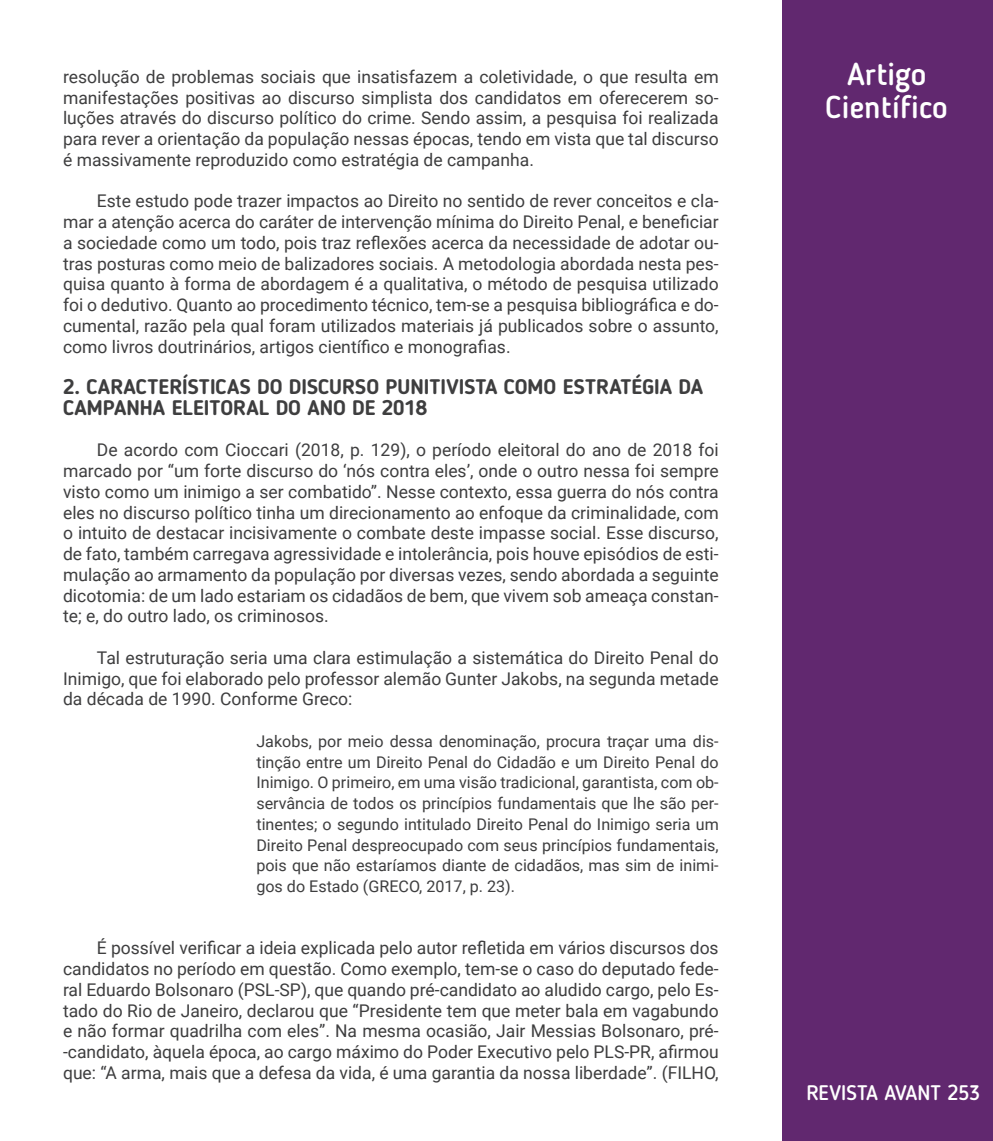
<style>
.page{position:relative;width:993px;height:1141px;background:#fff}
.page>*{position:absolute;margin:0;border:0;box-sizing:border-box;transform-origin:0 0}
.modalidade{font:500 31.5px "Blogger Sans";color:#fff}
.RB{font:700 21px/20.8px "Blogger Sans";color:#3e3e3f}
.t1{font:500 21px "Blogger Sans";color:#fff}
.texto{font:17.5px/20.8px "Roboto";color:#3e3e3f;text-align:justify}
.Citação{font:16.1px/20.8px "Roboto";color:#3e3e3f;text-align:justify}
</style>
<div class="page">
<div style="left:782px;top:0;width:210px;height:1141px;background:#61286f"></div>
<p class="texto" style="left:63px;top:66px;width:657px">resolução de problemas sociais que insatisfazem a coletividade, o que resulta em manifestações positivas ao discurso simplista dos candidatos em oferecerem so&shy;luções através do discurso político do crime. Sendo assim, a pesquisa foi realizada para rever a orientação da população nessas épocas, tendo em vista que tal discurso é massivamente reproduzido como estratégia de campanha.</p>
<p class="texto" style="left:63px;top:190px;width:657px;text-indent:34px">Este estudo pode trazer impactos ao Direito no sentido de rever conceitos e cla&shy;mar a atenção acerca do caráter de intervenção mínima do Direito Penal, e beneficiar a sociedade como um todo, pois traz reflexões acerca da necessidade de adotar ou&shy;tras posturas como meio de balizadores sociais. A metodologia abordada nesta pes&shy;quisa quanto à forma de abordagem é a qualitativa, o método de pesquisa utilizado foi o dedutivo. Quanto ao procedimento técnico, tem-se a pesquisa bibliográfica e do&shy;cumental, razão pela qual foram utilizados materiais já publicados sobre o assunto, como livros doutrinários, artigos científico e monografias.</p>
<p class="RB" style="left:63px;top:376px;width:641px">2. CARACTERÍSTICAS DO DISCURSO PUNITIVISTA COMO ESTRATÉGIA DA<br>CAMPANHA ELEITORAL DO ANO DE 2018</p>
<p class="texto" style="left:63px;top:439px;width:657px;text-indent:34px">De acordo com Cioccari (2018, p. 129), o período eleitoral do ano de 2018 foi marcado por “um forte discurso do ‘nós contra eles’, onde o outro nessa foi sempre visto como um inimigo a ser combatido”. Nesse contexto, essa guerra do nós contra eles no discurso político tinha um direcionamento ao enfoque da criminalidade, com o intuito de destacar incisivamente o combate deste impasse social. Esse discurso, de fato, também carregava agressividade e intolerância, pois houve episódios de esti&shy;mulação ao armamento da população por diversas vezes, sendo abordada a seguinte dicotomia: de um lado estariam os cidadãos de bem, que vivem sob ameaça constan&shy;te; e, do outro lado, os criminosos.</p>
<p class="texto" style="left:63px;top:647px;width:657px;text-indent:34px">Tal estruturação seria uma clara estimulação a sistemática do Direito Penal do Inimigo, que foi elaborado pelo professor alemão Gunter Jakobs, na segunda metade da década de 1990. Conforme Greco:</p>
<p class="Citação" style="left:256px;top:730px;width:463px">Jakobs, por meio dessa denominação, procura traçar uma dis&shy;tinção entre um Direito Penal do Cidadão e um Direito Penal do Inimigo. O primeiro, em uma visão tradicional, garantista, com ob&shy;servância de todos os princípios fundamentais que lhe são per&shy;tinentes; o segundo intitulado Direito Penal do Inimigo seria um Direito Penal despreocupado com seus princípios fundamentais, pois que não estaríamos diante de cidadãos, mas sim de inimi&shy;gos do Estado (GRECO, 2017, p. 23).</p>
<p class="texto" style="left:63px;top:937px;width:657px;text-indent:34px">É possível verificar a ideia explicada pelo autor refletida em vários discursos dos candidatos no período em questão. Como exemplo, tem-se o caso do deputado fede&shy;ral Eduardo Bolsonaro (PSL-SP), que quando pré-candidato ao aludido cargo, pelo Es&shy;tado do Rio de Janeiro, declarou que “Presidente tem que meter bala em vagabundo e não formar quadrilha com eles”. Na mesma ocasião, Jair Messias Bolsonaro, pré--candidato, àquela época, ao cargo máximo do Poder Executivo pelo PLS-PR, afirmou que: “A arma, mais que a defesa da vida, é uma garantia da nossa liberdade”. (FILHO,</p>
<p class="modalidade" style="left:846px;top:55px;width:81px">Artigo</p>
<p class="modalidade" style="left:825px;top:89px;width:124px">Científico</p>
<h1 class="modalidade" style="left:813px;top:57px;width:150px">Modalidade</h1>
<p class="t1" style="left:806px;top:1080px;width:175px">REVISTA AVANT 253</p>
</div>
